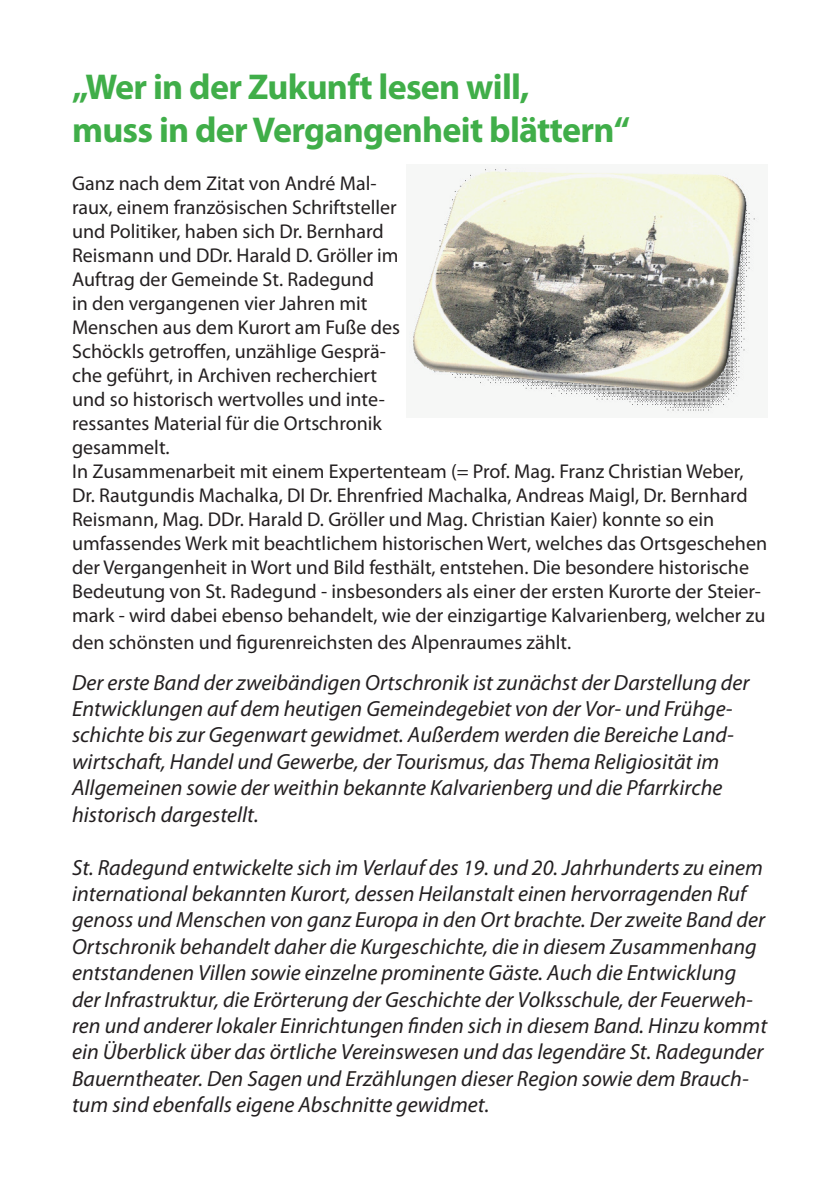
<style>
.page{position:relative;width:840px;height:1191px;background:#fff}
.page>*{position:absolute;margin:0;border:0;box-sizing:border-box;transform-origin:0 0}
.t1{font:700 36px/43.2px "Myriad Pro";letter-spacing:-.02em;color:#40ae49}
.t2{font:italic 22px/26.4px "Myriad Pro";color:#231f20}
.t3{font:20px/24px "Myriad Pro";color:#231f20}
</style>
<div class="page">
<img style="left:409px;top:167px;width:350px;height:246px">
<h1 class="t1" style="left:72px;top:64px;width:559px">„Wer in der Zukunft lesen will,<br>muss in der Vergangenheit blättern“</h1>
<p class="t3" style="left:72px;top:171px;width:696px">Ganz nach dem Zitat von André Mal-<br>raux, einem französischen Schriftsteller<br>und Politiker, haben sich Dr. Bernhard<br>Reismann und DDr. Harald D. Gröller im<br>Auftrag der Gemeinde St. Radegund<br>in den vergangenen vier Jahren mit<br>Menschen aus dem Kurort am Fuße des<br>Schöckls getroffen, unzählige Gesprä-<br>che geführt, in Archiven recherchiert<br>und so historisch wertvolles und inte-<br>ressantes Material für die Ortschronik<br>gesammelt.<br>In Zusammenarbeit mit einem Expertenteam (= Prof. Mag. Franz Christian Weber, Dr. Rautgundis Machalka, DI Dr. Ehrenfried Machalka, Andreas Maigl, Dr. Bernhard Reismann, Mag. DDr. Harald D. Gröller und Mag. Christian Kaier) konnte so ein umfassendes Werk mit beachtlichem historischen Wert, welches das Ortsgeschehen der Vergangenheit in Wort und Bild festhält, entstehen. Die besondere historische Bedeutung von St. Radegund - insbesonders als einer der ersten Kurorte der Steier&shy;mark - wird dabei ebenso behandelt, wie der einzigartige Kalvarienberg, welcher zu</p>
<p class="t3" style="left:72px;top:630px;width:500px">den schönsten und figurenreichsten des Alpenraumes zählt.</p>
<p class="t2" style="left:72px;top:668px;width:678px">Der erste Band der zweibändigen Ortschronik ist zunächst der Darstellung der Entwicklungen auf dem heutigen Gemeindegebiet von der Vor- und Frühge&shy;schichte bis zur Gegenwart gewidmet. Außerdem werden die Bereiche Land&shy;wirtschaft, Handel und Gewerbe, der Tourismus, das Thema Religiosität im Allgemeinen sowie der weithin bekannte Kalvarienberg und die Pfarrkirche historisch dargestellt.</p>
<p class="t2" style="left:72px;top:853px;width:696px">St. Radegund entwickelte sich im Verlauf des 19. und 20. Jahrhunderts zu einem international bekannten Kurort, dessen Heilanstalt einen hervorragenden Ruf genoss und Menschen von ganz Europa in den Ort brachte. Der zweite Band der Ortschronik behandelt daher die Kurgeschichte, die in diesem Zusammenhang entstandenen Villen sowie einzelne prominente Gäste. Auch die Entwicklung der Infrastruktur, die Erörterung der Geschichte der Volksschule, der Feuerweh&shy;ren und anderer lokaler Einrichtungen finden sich in diesem Band. Hinzu kommt ein Überblick über das örtliche Vereinswesen und das legendäre St. Radegunder Bauerntheater. Den Sagen und Erzählungen dieser Region sowie dem Brauch&shy;tum sind ebenfalls eigene Abschnitte gewidmet.</p>
</div>
